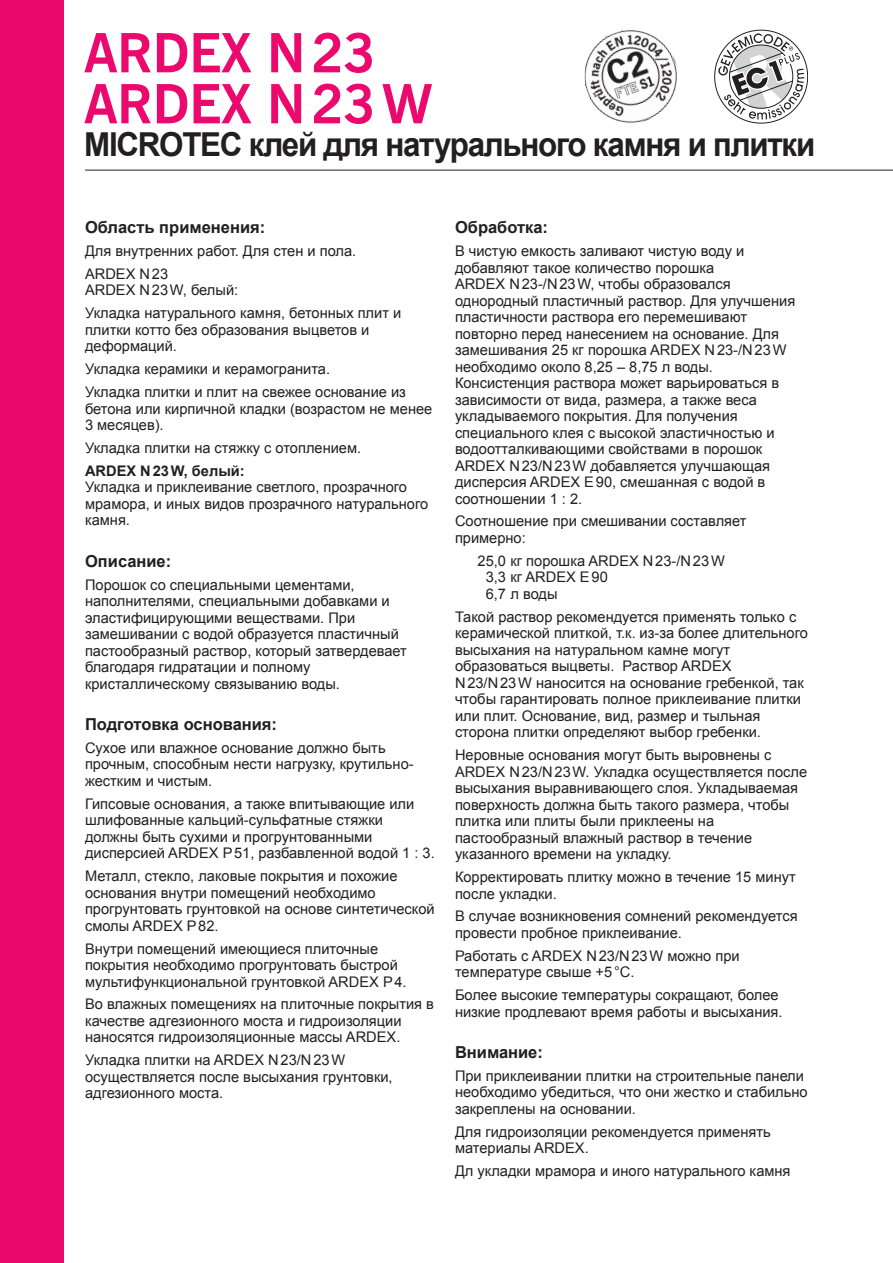
<style>
.page{position:relative;width:893px;height:1263px;background:#fff}
.page>*{position:absolute;margin:0;border:0;box-sizing:border-box;transform-origin:0 0}
.Produktname{font:700 54px "News Gothic BT";letter-spacing:-.01em;color:#ec096d}
.Produktbezeichnung{font:700 33px "Arial";letter-spacing:-.04em;color:#231f20;scale:.95 1}
.Zwischentitel{font:700 16.5px "Arial";color:#231f20}
.Grundtext_mit_Abstan{font:14.7px/16.5px "Arial";color:#231f20}
.s1{font-weight:700}
</style>
<div class="page">
<div style="left:0;top:0;width:64px;height:1263px;background:#ec096d"></div>
<hr style="left:85px;top:170px;width:808px;height:1px;background:#231f20">
<img style="left:585px;top:30px;width:92px;height:93px">
<svg style="left:714px;top:30px;width:94px;height:93px"></svg>
<p class="Produktname" style="left:84px;top:20px;width:293px">ARDEX N23</p>
<p class="Produktname" style="left:84px;top:71px;width:350px">ARDEX N23W</p>
<p class="Produktbezeichnung" style="left:84px;top:123px;width:771px">MICROTEC клей для натурального камня и плитки</p>
<p class="Zwischentitel" style="left:85px;top:216px;width:182px">Область применения:</p>
<p class="Grundtext_mit_Abstan" style="left:85px;top:243px;width:273px">Для внутренних работ. Для стен и пола.</p>
<p class="Grundtext_mit_Abstan" style="left:85px;top:266px;width:155px">ARDEX N23<br>ARDEX N23W, белый:</p>
<p class="Grundtext_mit_Abstan" style="left:85px;top:305px;width:318px">Укладка натурального камня, бетонных плит и плитки котто без образования выцветов и деформаций.</p>
<p class="Grundtext_mit_Abstan" style="left:85px;top:361px;width:247px">Укладка керамики и керамогранита.</p>
<p class="Grundtext_mit_Abstan" style="left:85px;top:384px;width:349px">Укладка плитки и плит на свежее основание из бетона или кирпичной кладки (возрастом не менее<br>3 месяцев).</p>
<p class="Grundtext_mit_Abstan" style="left:85px;top:440px;width:278px">Укладка плитки на стяжку с отоплением.</p>
<p class="Grundtext_mit_Abstan" style="left:85px;top:463px;width:345px"><span class="s1">ARDEX N23W, белый:<br></span>Укладка и приклеивание светлого, прозрачного мрамора, и иных видов прозрачного натурального камня.</p>
<p class="Zwischentitel" style="left:85px;top:550px;width:88px">Описание:</p>
<p class="Grundtext_mit_Abstan" style="left:85px;top:576px;width:323px">Порошок со специальными цементами, наполнителями, специальными добавками и эластифицирующими веществами. При замешивании с водой образуется пластичный пастообразный раствор, который затвердевает благодаря гидратации и полному кристаллическому связыванию воды.</p>
<p class="Zwischentitel" style="left:85px;top:713px;width:194px">Подготовка основания:</p>
<p class="Grundtext_mit_Abstan" style="left:85px;top:740px;width:330px">Сухое или влажное основание должно быть прочным, способным нести нагрузку, крутильно&shy;жестким и чистым.</p>
<p class="Grundtext_mit_Abstan" style="left:85px;top:795px;width:351px">Гипсовые основания, а также впитывающие или шлифованные кальций-сульфатные стяжки должны быть сухими и прогрунтованными дисперсией ARDEX P51, разбавленной водой 1 : 3.</p>
<p class="Grundtext_mit_Abstan" style="left:85px;top:868px;width:351px">Металл, стекло, лаковые покрытия и похожие основания внутри помещений необходимо прогрунтовать грунтовкой на основе синтетической смолы ARDEX P82.</p>
<p class="Grundtext_mit_Abstan" style="left:85px;top:940px;width:323px">Внутри помещений имеющиеся плиточные покрытия необходимо прогрунтовать быстрой мультифункциональной грунтовкой ARDEX P4.</p>
<p class="Grundtext_mit_Abstan" style="left:85px;top:996px;width:350px">Во влажных помещениях на плиточные покрытия в качестве адгезионного моста и гидроизоляции наносятся гидроизоляционные массы ARDEX.</p>
<p class="Grundtext_mit_Abstan" style="left:85px;top:1052px;width:309px">Укладка плитки на ARDEX N23/N23W осуществляется после высыхания грунтовки, адгезионного моста.</p>
<p class="Zwischentitel" style="left:455px;top:216px;width:95px">Обработка:</p>
<p class="Grundtext_mit_Abstan" style="left:455px;top:243px;width:342px">В чистую емкость заливают чистую воду и добавляют такое количество порошка<br>ARDEX N23-/N23W, чтобы образовался однородный пластичный раствор. Для улучшения пластичности раствора его перемешивают повторно перед нанесением на основание. Для замешивания 25 кг порошка ARDEX N23-/N23W необходимо около 8,25 – 8,75 л воды.<br>Консистенция раствора может варьироваться в зависимости от вида, размера, а также веса укладываемого покрытия. Для получения специального клея с высокой эластичностью и водоотталкивающими свойствами в порошок ARDEX N23/N23W добавляется улучшающая дисперсия ARDEX E90, смешанная с водой в соотношении 1 : 2.</p>
<p class="Grundtext_mit_Abstan" style="left:455px;top:513px;width:293px">Соотношение при смешивании составляет примерно:</p>
<p class="Grundtext_mit_Abstan" style="left:486px;top:552px;width:241px;text-indent:-8px">25,0 кг порошка ARDEX N23-/N23W<br>3,3 кг ARDEX E90<br>6,7 л воды</p>
<p class="Grundtext_mit_Abstan" style="left:455px;top:608px;width:354px">Такой раствор рекомендуется применять только с керамической плиткой, т.к. из-за более длительного высыхания на натуральном камне могут образоваться выцветы. Раствор ARDEX N23/N23W наносится на основание гребенкой, так чтобы гарантировать полное приклеивание плитки или плит. Основание, вид, размер и тыльная сторона плитки определяют выбор гребенки.</p>
<p class="Grundtext_mit_Abstan" style="left:455px;top:747px;width:354px">Неровные основания могут быть выровнены с ARDEX N23/N23W. Укладка осуществляется после высыхания выравнивающего слоя. Укладываемая поверхность должна быть такого размера, чтобы плитка или плиты были приклеены на пастообразный влажный раствор в течение указанного времени на укладку.</p>
<p class="Grundtext_mit_Abstan" style="left:455px;top:869px;width:342px">Корректировать плитку можно в течение 15 минут после укладки.</p>
<p class="Grundtext_mit_Abstan" style="left:455px;top:908px;width:344px">В случае возникновения сомнений рекомендуется провести пробное приклеивание.</p>
<p class="Grundtext_mit_Abstan" style="left:455px;top:947px;width:286px">Работать с ARDEX N23/N23W можно при температуре свыше +5°C.</p>
<p class="Grundtext_mit_Abstan" style="left:455px;top:987px;width:329px">Более высокие температуры сокращают, более низкие продлевают время работы и высыхания.</p>
<p class="Zwischentitel" style="left:455px;top:1041px;width:89px">Внимание:</p>
<p class="Grundtext_mit_Abstan" style="left:455px;top:1068px;width:354px">При приклеивании плитки на строительные панели необходимо убедиться, что они жестко и стабильно закреплены на основании.</p>
<p class="Grundtext_mit_Abstan" style="left:455px;top:1123px;width:317px">Для гидроизоляции рекомендуется применять материалы ARDEX.</p>
<p class="Grundtext_mit_Abstan" style="left:455px;top:1163px;width:337px">Дл укладки мрамора и иного натурального камня</p>
</div>
